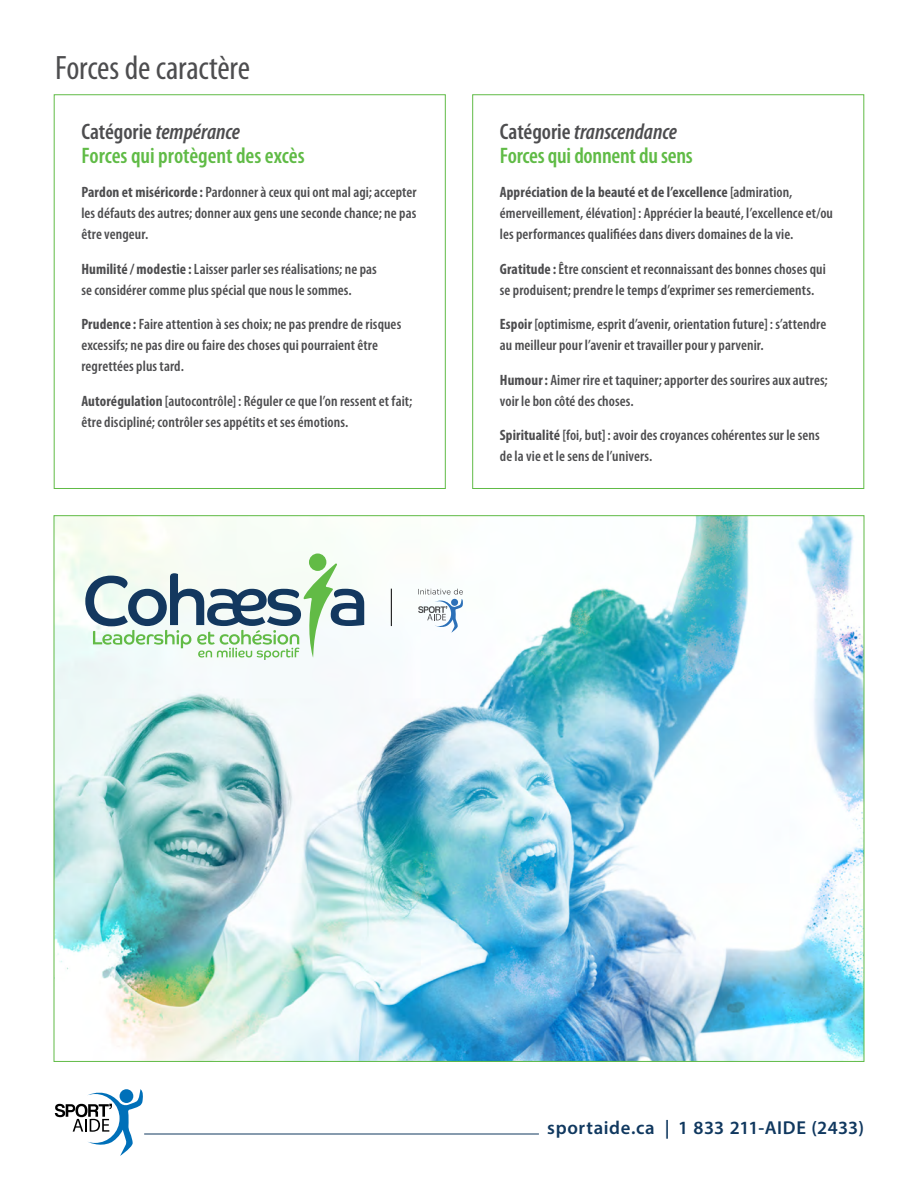
<style>
.page{position:relative;width:918px;height:1188px;background:#fff}
.page>*{position:absolute;margin:0;border:0;box-sizing:border-box;transform-origin:0 0}
.t1{font:condensed 33.9px "Myriad Pro";letter-spacing:-.005em;color:#4d4d4f}
.t2{font:600 condensed 22.5px/24px "Myriad Pro";letter-spacing:-.01em;color:#60bb46}
.t3{font:600 18.75px "Myriad Pro";letter-spacing:.03em;color:#10385f}
.t4{font:600 condensed 15px/21px "Myriad Pro";letter-spacing:.005em;color:#4d4d4f}
.s1{color:#4d4d4f}
.s2{font-style:italic;color:#4d4d4f}
.s3{font-weight:700}
</style>
<div class="page">
<div style="left:54px;top:95px;width:392px;height:394px;border:1px solid #60bb46"></div>
<img style="left:56px;top:517px;width:806px;height:543px">
<div style="left:472px;top:95px;width:392px;height:394px;border:1px solid #60bb46"></div>
<svg style="left:418px;top:589px;width:45px;height:44px"></svg>
<div style="left:309px;top:554px;width:17px;height:17px;background:#62bb46;border-radius:50%"></div>
<svg style="left:85px;top:563px;width:279px;height:98px"></svg>
<hr style="left:391px;top:589px;width:1px;height:37px;background:#000">
<svg style="left:55px;top:1089px;width:88px;height:67px"></svg>
<hr style="left:144px;top:1134px;width:395px;height:1px;background:#10385f">
<h1 class="t1" style="left:55px;top:50px;width:197px">Forces de caractère</h1>
<h2 class="t2" style="left:81px;top:120px;width:225px"><span class="s1">Catégorie</span> <span class="s2">tempérance<br></span>Forces qui protègent des excès</h2>
<p class="t4" style="left:81px;top:182px;width:337px;text-align:justify"><span class="s3">Pardon et miséricorde :</span> Pardonner à ceux qui ont mal agi; accepter les défauts des autres; donner aux gens une seconde chance; ne pas être vengeur.</p>
<p class="t4" style="left:81px;top:259px;width:297px"><span class="s3">Humilité / modestie :</span> Laisser parler ses réalisations; ne pas seconsidérer comme plus spécial que nous le sommes.</p>
<p class="t4" style="left:81px;top:314px;width:321px"><span class="s3">Prudence :</span> Faire attention à ses choix; ne pas prendre de risques excessifs; ne pas dire ou faire des choses qui pourraient être regrettées plus tard.</p>
<p class="t4" style="left:81px;top:391px;width:333px"><span class="s3">Autorégulation</span> [autocontrôle]: Réguler ce que l’on ressent et fait; être discipliné; contrôler ses appétits et ses émotions.</p>
<h2 class="t2" style="left:500px;top:120px;width:194px"><span class="s1">Catégorie</span> <span class="s2">transcendance<br></span>Forces qui donnent du sens</h2>
<p class="t4" style="left:500px;top:182px;width:335px"><span class="s3">Appréciation de la beauté et de l’excellence</span> [admiration, émerveillement, élévation]: Apprécier la beauté, l’excellence et/ou les performances qualifiées dans divers domaines de la vie.</p>
<p class="t4" style="left:500px;top:259px;width:327px"><span class="s3">Gratitude :</span> Être conscient et reconnaissant des bonnes choses qui se produisent; prendre le temps d’exprimer ses remerciements.</p>
<p class="t4" style="left:500px;top:314px;width:328px"><span class="s3">Espoir</span> [optimisme, esprit d’avenir, orientation future]: s’attendre au meilleur pour l’avenir et travailler pour y parvenir.</p>
<p class="t4" style="left:500px;top:370px;width:329px"><span class="s3">Humour:</span> Aimer rire et taquiner; apporter des sourires aux autres; voir le bon côté des choses.</p>
<p class="t4" style="left:500px;top:425px;width:321px"><span class="s3">Spiritualité</span> [foi, but]: avoir des croyances cohérentes sur le sens dela vie et le sens de l’univers.</p>
<p class="t3" style="left:547px;top:1116px;width:318px">sportaide.ca | 1 833 211-AIDE (2433)</p>
</div>
